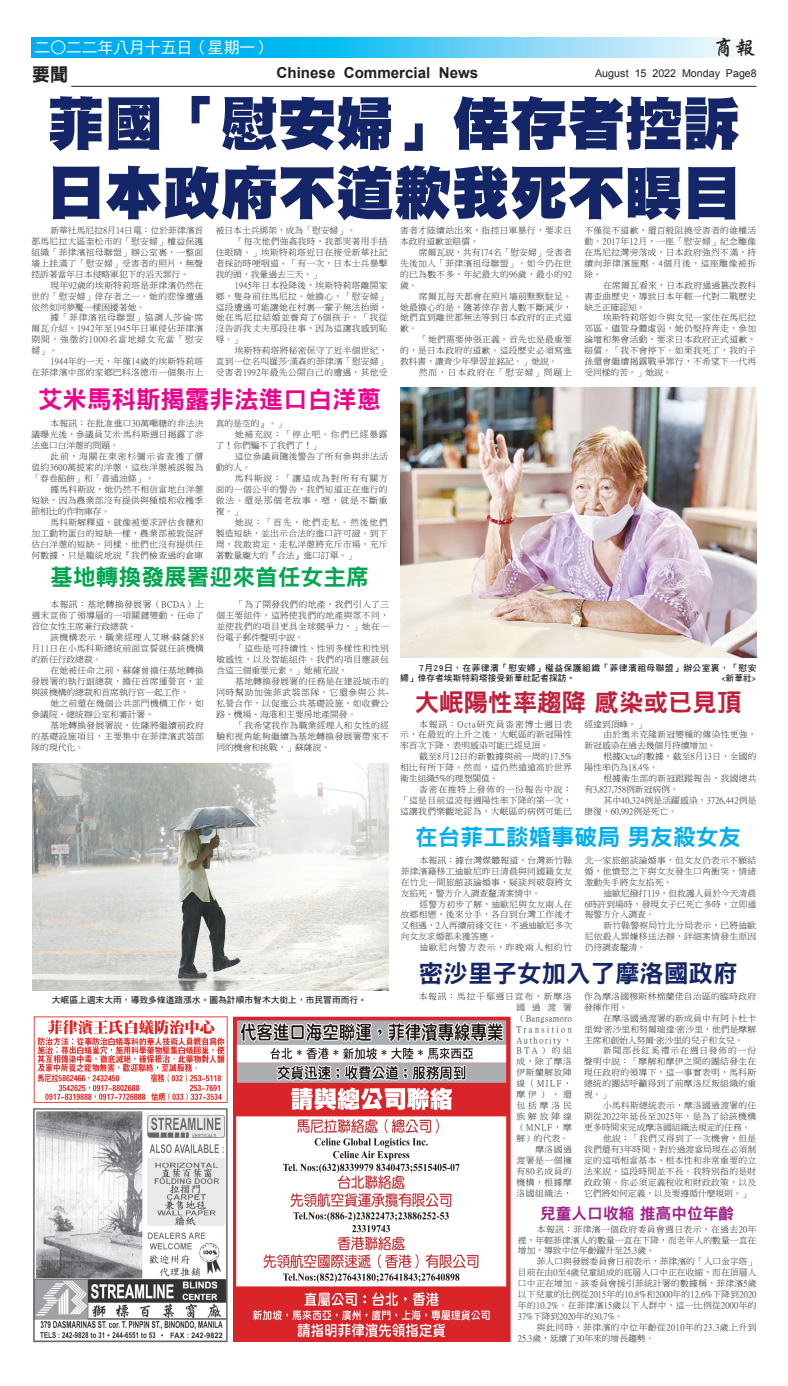
<style>
.page{position:relative;width:788px;height:1386px;background:#fff}
.page>*{position:absolute;margin:0;border:0;box-sizing:border-box;transform-origin:0 0}
._9{font:57.75px "DF Hei Std W12";color:#142667}
._9-2{font:24.5px "DF Hei Std W9";color:#ed028c}
._9-3{font:24.5px "DF Hei Std W9";color:#c0203b}
._9-4{font:24.5px "DF Hei Std W9";color:#142667}
._9-5{font:22.75px "DF Hei Std W9";color:#00a54f}
._9-6{font:22.75px "DF Hei Std W9";color:#00aeef}
.t1{font:21.26px "DF Xing Kai Std W5";color:#231f20}
.t2{font:18.38px "DF Hei Std W9";color:#231f20}
.t3{font:15.75px "DF Hei Std W5";color:#fff}
._9-7{font:15.75px "DF Hei Std W9";color:#a2238e}
.t4{font:700 15.14px "Arial";color:#231f20}
.t5{font:10.76px "Arial";color:#231f20}
._3{font:8.75px/10.9px "P Ming Li U";letter-spacing:.035em;color:#231f20;text-align:justify}
._3-2{font:8.75px/10.9px "P Ming Li U";letter-spacing:.015em;color:#231f20}
._8{font:8.75px/10.5px "DF Hei Std W7";letter-spacing:.05em;color:#231f20}
._3-3{font:8.75px/10.9px "P Ming Li U";letter-spacing:.055em;color:#231f20}
._3-4{font:8.75px/10.9px "P Ming Li U";letter-spacing:.1em;color:#231f20}
._8-2{font:8.75px "DF Hei Std W7";color:#231f20}
._3-5{font:8.75px "P Ming Li U";color:#231f20}
._3-6{font:8.75px "P Ming Li U";letter-spacing:.095em;color:#231f20}
</style>
<div class="page">
<hr style="left:71px;top:86px;width:685px;height:1px;background:#231f20">
<svg style="left:32px;top:37px;width:681px;height:21px;background:#47c6f3"></svg>
<svg style="left:713px;top:37px;width:29px;height:21px"></svg>
<img style="left:33px;top:1016px;width:195px;height:87px">
<img style="left:33px;top:1108px;width:195px;height:235px">
<img style="left:234px;top:1016px;width:276px;height:326px">
<img style="left:400px;top:387px;width:356px;height:270px">
<img style="left:32px;top:764px;width:357px;height:227px">
<p class="t3" style="left:35px;top:39px;width:238px">二○二二年八月十五日（星期一）</p>
<p class="t1" style="left:713px;top:36px;width:44px">商報</p>
<p class="t2" style="left:32px;top:64px;width:38px">要聞</p>
<p class="t4" style="left:276px;top:62px;width:203px">Chinese Commercial News</p>
<p class="t5" style="left:595px;top:66px;width:163px">August 15 2022 Monday Page8</p>
<p class="_9" style="left:47px;top:92px;width:694px">菲國「慰安婦」倖存者控訴</p>
<p class="_9" style="left:47px;top:161px;width:694px">日本政府不道歉我死不瞑目</p>
<p class="_3" style="left:32px;top:225px;width:173px;text-indent:19px">新華社馬尼拉8月14日電：位於菲律濱首都馬尼拉大區奎松市的「慰安婦」權益保護組織「菲律濱祖母聯盟」辦公室裏，一整面墻上挂滿了「慰安婦」受害者的照片，無聲控訴著當年日本侵略軍犯下的滔天罪行。</p>
<p class="_3" style="left:32px;top:280px;width:173px;text-indent:19px">現年92歲的埃斯特莉塔是菲律濱仍然在世的「慰安婦」倖存者之一。她的悲慘遭遇依然如同夢魘一樣困擾著她。</p>
<p class="_3" style="left:32px;top:312px;width:173px;text-indent:19px">據「菲律濱祖母聯盟」協調人莎倫·席爾瓦介紹，1942年至1945年日軍侵佔菲律濱期間，強徵約1000名當地婦女充當「慰安婦」。</p>
<p class="_3" style="left:32px;top:356px;width:173px;text-align:right">1944年的一天，年僅14歲的埃斯特莉塔<br>在菲律濱中部的家鄉巴科洛德市一個集市上</p>
<p class="_3-5" style="left:216px;top:226px;width:142px">被日本士兵綁架，成為「慰安婦」。</p>
<p class="_3" style="left:216px;top:236px;width:173px;text-indent:19px">「每次他們強姦我時，我都哭著用手捂住眼睛。」埃斯特莉塔近日在接受新華社記者採訪時哽咽道。「有一次，日本士兵暴擊我的頭，我暈過去三天。」</p>
<p class="_3" style="left:216px;top:280px;width:173px;text-indent:19px">1945年日本投降後，埃斯特莉塔離開家鄉，隻身前往馬尼拉。她擔心，「慰安婦」這段遭遇可能讓她在村裏一輩子無法抬頭。她在馬尼拉結婚並養育了6個孩子。「我從沒告訴我丈夫那段往事，因為這讓我感到恥辱。」</p>
<p class="_3" style="left:216px;top:345px;width:173px;text-indent:19px">埃斯特莉塔將秘密保守了近半個世紀，直到一位名叫羅莎·漢森的菲律濱「慰安婦」受害者1992年最先公開自己的遭遇，其他受</p>
<p class="_3" style="left:400px;top:225px;width:173px">害者才陸續站出來，指控日軍暴行，要求日本政府道歉並賠償。</p>
<p class="_3" style="left:400px;top:247px;width:173px;text-indent:19px">席爾瓦說，共有174名「慰安婦」受害者先後加入「菲律濱祖母聯盟」。如今仍在世的已為數不多，年紀最大的96歲，最小的92歲。</p>
<p class="_3" style="left:400px;top:290px;width:173px;text-indent:19px">席爾瓦每天都會在照片墻前默默駐足。她最擔心的是，隨著倖存者人數不斷減少，她們直到離世都無法等到日本政府的正式道歉。</p>
<p class="_3" style="left:400px;top:334px;width:173px;text-indent:19px">「她們需要伸張正義。首先也是最重要的，是日本政府的道歉。這段歷史必須寫進教科書，讓青少年學習並銘記。」她說。</p>
<p class="_3-4" style="left:419px;top:367px;width:154px">然而，日本政府在「慰安婦」問題上</p>
<p class="_3" style="left:584px;top:225px;width:173px">不僅從不道歉，還百般阻撓受害者的維權活動。2017年12月，一座「慰安婦」紀念雕像在馬尼拉灣旁落成，日本政府強烈不滿，持續向菲律濱施壓。4個月後，這座雕像被拆除。</p>
<p class="_3" style="left:584px;top:280px;width:173px;text-indent:19px">在席爾瓦看來，日本政府通過篡改教科書歪曲歷史，導致日本年輕一代對二戰歷史缺乏正確認知。</p>
<p class="_3" style="left:584px;top:312px;width:173px;text-indent:19px">埃斯特莉塔如今與女兒一家住在馬尼拉郊區。儘管身體虛弱，她仍堅持奔走，參加論壇和集會活動，要求日本政府正式道歉、賠償。「我不會停下。如果我死了，我的子孫還會繼續揭露戰爭罪行，不希望下一代再受同樣的苦。」她說。</p>
<p class="_9-2" style="left:38px;top:386px;width:344px">艾米馬科斯揭露非法進口白洋蔥</p>
<p class="_3" style="left:32px;top:418px;width:173px;text-indent:19px">本報訊：在批准進口30萬噸糖的非法決議曝光後，參議員艾米·馬科斯週日揭露了非法進口白洋蔥的問題。</p>
<p class="_3" style="left:32px;top:451px;width:173px;text-indent:19px">此前，海關在東密杉彌示省查獲了價值約3600萬披索的洋蔥，這些洋蔥被誤報為「春卷餡餅」和「普通油條」。</p>
<p class="_3" style="left:32px;top:484px;width:173px;text-indent:19px">據馬科斯說，她仍然不相信當地白洋蔥短缺，因為農業部沒有提供與種植和收穫季節相比的作物庫存。</p>
<p class="_3" style="left:32px;top:517px;width:173px;text-indent:19px">馬科斯解釋道，就像被要求評估食糖和加工動物蛋白的短缺一樣，農業部被敦促評估白洋蔥的短缺。同樣，他們也沒有提供任何數據，只是籠統地說『我們檢查過的倉庫</p>
<p class="_3" style="left:216px;top:418px;width:72px">真的是空的』。」</p>
<p class="_3-4" style="left:216px;top:429px;width:173px;text-indent:19px">她補充說：「停止吧。你們已經暴露了！你們騙不了我們了！」</p>
<p class="_3" style="left:216px;top:451px;width:173px;text-indent:19px">這位參議員隨後警告了所有參與非法活動的人。</p>
<p class="_3" style="left:216px;top:473px;width:173px;text-indent:19px">馬科斯說：「讓這成為對所有有關方面的一個公平的警告，我們知道正在進行的做法。還是那個老故事。嗯，就是不斷重複。」</p>
<p class="_3" style="left:216px;top:517px;width:173px;text-indent:19px">她說：「首先，他們走私。然後他們製造短缺，並出示合法的進口許可證。到下周，我敢肯定，走私洋蔥將充斥市場，充斥著數量龐大的『合法』進口訂單。」</p>
<p class="_9-5" style="left:50px;top:565px;width:320px">基地轉換發展署迎來首任女主席</p>
<p class="_3" style="left:32px;top:599px;width:174px;text-indent:19px">本報訊：基地轉換發展署（BCDA）上週末宣佈了領導層的一項關鍵變動，任命了首位女性主席兼行政總裁。</p>
<p class="_3" style="left:32px;top:632px;width:174px;text-indent:19px">該機構表示，職業經理人艾琳·蘇薩於8月11日在小馬科斯總統前面宣誓就任該機構的新任行政總裁。</p>
<p class="_3" style="left:32px;top:665px;width:174px;text-indent:19px">在她被任命之前，蘇薩曾擔任基地轉換發展署的執行副總裁，擔任首席運營官，並與該機構的總裁和首席執行官一起工作。</p>
<p class="_3" style="left:32px;top:698px;width:174px;text-indent:19px">她之前還在幾個公共部門機構工作，如參議院、總統辦公室和審計署。</p>
<p class="_3" style="left:32px;top:720px;width:174px;text-indent:19px">基地轉換發展署說，佐薩將繼續前政府的基礎設施項目，主要集中在菲律濱武裝部隊的現代化。</p>
<p class="_3" style="left:216px;top:599px;width:174px;text-indent:19px">「為了開發我們的地產，我們引入了三個主要組件，這將使我們的地產與眾不同，並使我們的項目更具全球競爭力，」她在一份電子郵件聲明中說。</p>
<p class="_3" style="left:216px;top:643px;width:174px;text-indent:19px">「這些是可持續性、性別多樣性和性別敏感性，以及智能組件。我們的項目應該包含這三個重要元素，」她補充說。</p>
<p class="_3" style="left:216px;top:676px;width:174px;text-indent:19px">基地轉換發展署的任務是在建設城市的同時幫助加強菲武裝部隊。它還參與公共-私營合作，以促進公共基礎設施，如收費公路、機場、海港和主要房地產開發。</p>
<p class="_3" style="left:216px;top:720px;width:174px;text-indent:19px">「我希望我作為職業經理人和女性的經驗和視角能夠繼續為基地轉換發展署帶來不同的機會和挑戰，」蘇薩說。</p>
<p class="_8-2" style="left:52px;top:995px;width:317px">大岷區上週末大雨，導致多條道路漲水。圖為計順市智木大街上，市民冒雨而行。</p>
<p class="_8" style="left:400px;top:662px;width:358px;text-indent:19px">7月29日，在菲律濱「慰安婦」權益保護組織「菲律濱祖母聯盟」辦公室裏，「慰安婦」倖存者埃斯特莉塔接受新華社記者採訪。</p>
<p class="_8-2" style="left:721px;top:673px;width:37px">&lt;新華社&gt;</p>
<p class="_9-3" style="left:415px;top:689px;width:328px">大岷陽性率趨降 感染或已見頂</p>
<p class="_3" style="left:400px;top:718px;width:173px;text-indent:19px">本報訊：Octa研究員沓密博士週日表示，在最近的上升之後，大岷區的新冠陽性率首次下降，表明感染可能已經見頂。</p>
<p class="_3" style="left:400px;top:751px;width:173px;text-indent:19px">截至8月12日的新數據與前一周的17.5%相比有所下降。然而，這仍然遠遠高於世界衛生組織5%的理想閾值。</p>
<p class="_3" style="left:400px;top:784px;width:173px;text-indent:19px">沓密在推特上發佈的一份報告中說：「這是目前這波每週陽性率下降的第一次，這讓我們樂觀地認為，大岷區的病例可能已</p>
<p class="_3" style="left:584px;top:718px;width:63px">經達到頂峰。」</p>
<p class="_3" style="left:584px;top:729px;width:173px;text-indent:19px">由於奧米克隆新冠變種的傳染性更強，新冠感染在過去幾個月持續增加。</p>
<p class="_3-2" style="left:584px;top:751px;width:173px;text-indent:19px">根據Octa的數據，截至8月13日，全國的陽性率仍為18.4%。</p>
<p class="_3" style="left:584px;top:773px;width:173px;text-indent:19px">根據衛生部的新冠跟蹤報告，我國總共有3,827,758例新冠病例。</p>
<p class="_3-2" style="left:584px;top:795px;width:173px;text-indent:19px">其中40,324例是活躍感染，3726,442例是康復，60,992例是死亡。</p>
<p class="_9-6" style="left:415px;top:825px;width:328px">在台菲工談婚事破局 男友殺女友</p>
<p class="_3" style="left:400px;top:855px;width:173px;text-indent:19px">本報訊：據台灣媒體報道，台灣新竹縣菲律濱籍移工迪歐尼昨日清晨與同國籍女友在竹北一間旅館談論婚事，疑談判破裂將女友掐死，警方介入調查釐清案情中。</p>
<p class="_3" style="left:400px;top:898px;width:173px;text-indent:19px">經警方初步了解，迪歐尼與女友兩人在故鄉相戀，後來分手，各自到台灣工作後才又相遇，2人再續前緣交往，不過迪歐尼多次向女友求婚都未獲答應。</p>
<p class="_3-6" style="left:419px;top:943px;width:154px">迪歐尼向警方表示，昨晚兩人相約竹</p>
<p class="_3" style="left:584px;top:855px;width:173px">北一家旅館談論婚事，但女友仍表示不願結婚，他憤怒之下與女友發生口角衝突，情緒激動失手將女友掐死。</p>
<p class="_3" style="left:584px;top:887px;width:173px;text-indent:19px">迪歐尼撥打119，但救護人員於今天清晨6時許到場時，發現女子已死亡多時，立即通報警方介入調查。</p>
<p class="_3" style="left:584px;top:920px;width:173px;text-indent:19px">新竹縣警察局竹北分局表示，已將迪歐尼依殺人罪嫌移送法辦，詳細案情發生原因仍待調查釐清。</p>
<p class="_9-4" style="left:419px;top:960px;width:320px">密沙里子女加入了摩洛國政府</p>
<p class="_3" style="left:516px;top:991px;width:57px;text-indent:-98px">本報訊：馬拉干鄢週日宣布，新摩洛國過渡署（Bangsamoro Transition Authority，BTA）的組成，除了摩洛伊斯蘭解放陣線（MILF，摩伊），還包括摩洛民族解放陣線（MNLF，摩解）的代表。</p>
<p class="_3" style="left:516px;top:1144px;width:57px;text-indent:19px">摩洛國過渡署是一個擁有80名成員的機構，根據摩洛國組織法，</p>
<p class="_3" style="left:584px;top:991px;width:173px">作為摩洛國穆斯林棉蘭佬自治區的臨時政府發揮作用。</p>
<p class="_3" style="left:584px;top:1013px;width:173px;text-indent:19px">在摩洛國過渡署的新成員中有阿卜杜卡里姆·密沙里和努爾瑞達·密沙里，他們是摩解主席和創始人努爾·密沙里的兒子和女兒。</p>
<p class="_3" style="left:584px;top:1045px;width:173px;text-indent:19px">新聞部長紅奚禮示在週日發佈的一份聲明中說：「摩解和摩伊之間的團結發生在現任政府的領導下，這一事實表明，馬科斯總統的團結呼籲得到了前摩洛反叛組織的重視。」</p>
<p class="_3" style="left:584px;top:1100px;width:173px;text-indent:19px">小馬科斯總統表示，摩洛國過渡署的任期從2022年延長至2025年，是為了給該機構更多時間來完成摩洛國組織法規定的任務。</p>
<p class="_3" style="left:584px;top:1133px;width:173px;text-indent:19px">他說：「我們又得到了一次機會，但是我們還有3年時間，對於過渡當局現在必須制定的這項相當基本、根本性和非常重要的立法來說，這段時間並不長。我特別指的是財政政策。你必須定義稅收和財政政策，以及它們將如何定義，以及要遵循什麼規則。」</p>
<p class="_9-7" style="left:540px;top:1205px;width:196px">兒童人口收縮 推高中位年齡</p>
<p class="_3" style="left:518px;top:1223px;width:240px;text-indent:19px">本報訊：菲律濱一個政府委員會週日表示，在過去20年裡，年輕菲律濱人的數量一直在下降，而老年人的數量一直在增加，導致中位年齡躍升至25.3歲。</p>
<p class="_3" style="left:518px;top:1256px;width:240px;text-indent:19px">菲人口與發展委員會日前表示，菲律濱的「人口金字塔」目前在由0至4歲兒童組成的底層人口中正在收縮，而在頂層人口中正在增加。該委員會援引菲統計署的數據稱，菲律濱5歲以下兒童的比例從2015年的10.8%和2000年的12.6%下降到2020年的10.2%。在菲律濱15歲以下人群中，這一比例從2000年的37%下降到2020年的30.7%。</p>
<p class="_3-3" style="left:518px;top:1322px;width:240px;text-indent:19px">與此同時，菲律濱的中位年齡從2010年的23.3歲上升到<br>25.3歲，延續了30年來的增長趨勢。</p>
</div>
